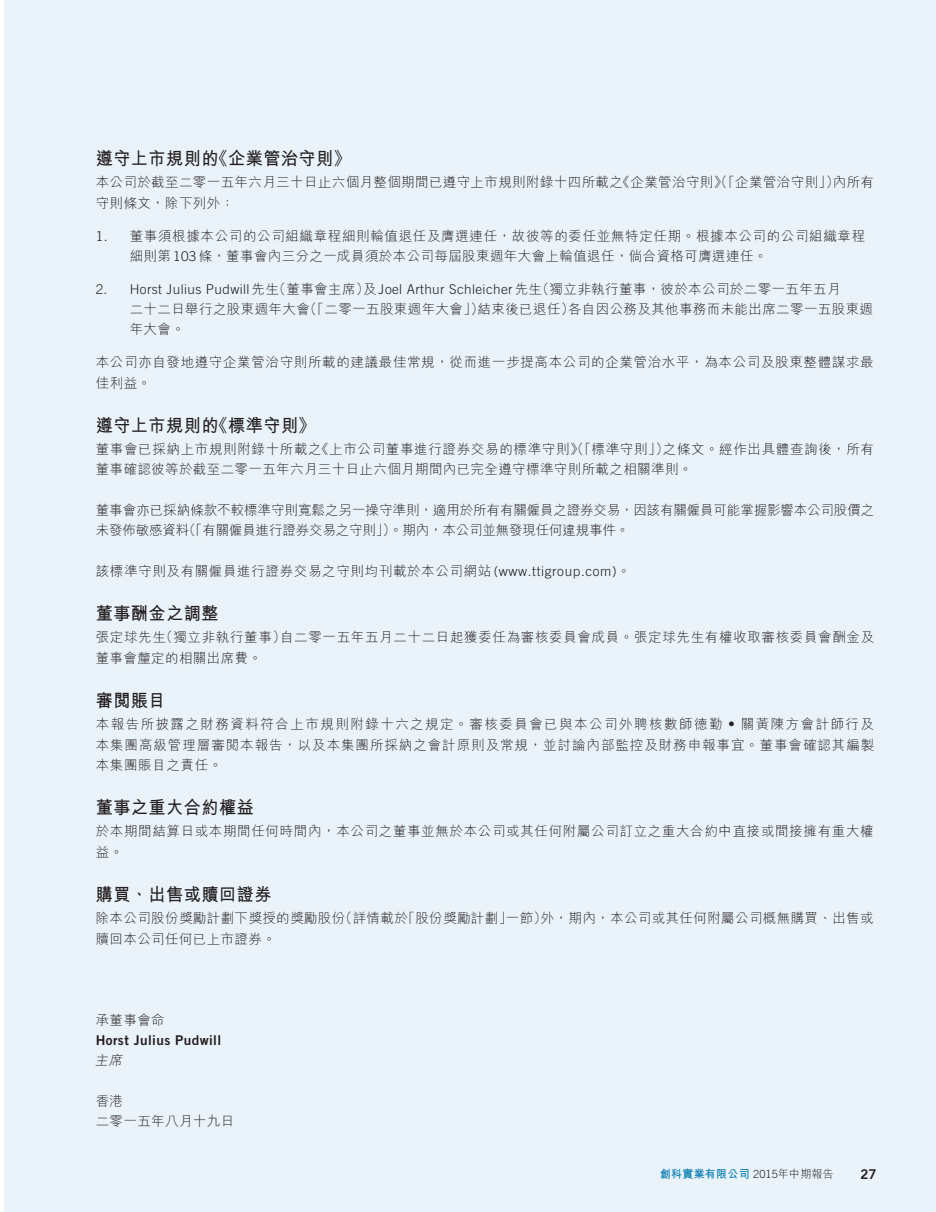
<style>
.page{position:relative;width:936px;height:1212px;background:#fff}
.page>*{position:absolute;margin:0;border:0;box-sizing:border-box;transform-origin:0 0}
._3__標題{font:700 18px "M Hei HK";letter-spacing:.03em;color:#231f20;scale:.95 1}
._1__內文{font:300 13.5px/20.2px "M Hei HK";letter-spacing:.05em;color:#231f20}
._1__內文-2{font:300 13.5px/20.2px "M Hei HK";letter-spacing:.03em;color:#231f20}
._1__內文-3{font:300 13.5px/20.2px "M Hei HK";letter-spacing:-.01em;color:#231f20}
._1__內文-4{font:13.5px "Trade Gothic LT Std Bd 2";letter-spacing:.03em;color:#231f20}
._1__內文-5{font:italic 300 13.5px "M Hei HK";color:#231f20}
.t1{font:700 11.25px "M Hei HK";letter-spacing:.025em;color:#0078ae}
.s1{font-family:"Trade Gothic LT Std"}
.s2{font-family:"Trade Gothic LT Std";font-weight:300;color:#231f20}
.s3{font-weight:300;color:#231f20}
</style>
<div class="page">
<div style="left:4px;top:0;width:931px;height:1212px;background:#eaf3f9"></div>
<p class="_3__標題" style="left:96px;top:145px;width:270px">遵守上市規則的《企業管治守則》</p>
<p class="_1__內文-2" style="left:96px;top:172px;width:779px">本公司於截至二零一五年六月三十日止六個月整個期間已遵守上市規則附錄十四所載之《企業管治守則》（「企業管治守則」）內所有守則條文，除下列外：</p>
<p class="_1__內文" style="left:130px;top:225px;width:737px;text-indent:-34px"><span class="s1">1.</span> 董事須根據本公司的公司組織章程細則輪值退任及膺選連任，故彼等的委任並無特定任期。根據本公司的公司組織章程細則第<span class="s1">103</span>條，董事會內三分之一成員須於本公司每屆股東週年大會上輪值退任，倘合資格可膺選連任。</p>
<p class="_1__內文-2" style="left:130px;top:278px;width:744px;text-indent:-34px"><span class="s1">2. Horst Julius Pudwill</span>先生（董事會主席）及<span class="s1">Joel Arthur Schleicher</span>先生（獨立非執行董事，彼於本公司於二零一五年五月<br>二十二日舉行之股東週年大會（「二零一五股東週年大會」）結束後已退任）各自因公務及其他事務而未能出席二零一五股東週年大會。</p>
<p class="_1__內文" style="left:96px;top:352px;width:779px">本公司亦自發地遵守企業管治守則所載的建議最佳常規，從而進一步提高本公司的企業管治水平，為本公司及股東整體謀求最佳利益。</p>
<p class="_3__標題" style="left:96px;top:412px;width:233px">遵守上市規則的《標準守則》</p>
<p class="_1__內文" style="left:96px;top:439px;width:779px">董事會已採納上市規則附錄十所載之《上市公司董事進行證券交易的標準守則》（「標準守則」）之條文。經作出具體查詢後，所有董事確認彼等於截至二零一五年六月三十日止六個月期間內已完全遵守標準守則所載之相關準則。</p>
<p class="_1__內文-3" style="left:96px;top:500px;width:780px">董事會亦已採納條款不較標準守則寬鬆之另一操守準則，適用於所有有關僱員之證券交易，因該有關僱員可能掌握影響本公司股價之未發佈敏感資料（「有關僱員進行證券交易之守則」）。期內，本公司並無發現任何違規事件。</p>
<p class="_1__內文" style="left:96px;top:560px;width:536px">該標準守則及有關僱員進行證券交易之守則均刊載於本公司網站 <span class="s1">(www.ttigroup.com)</span>。</p>
<p class="_3__標題" style="left:96px;top:600px;width:131px">董事酬金之調整</p>
<p class="_1__內文" style="left:96px;top:627px;width:780px">張定球先生（獨立非執行董事）自二零一五年五月二十二日起獲委任為審核委員會成員。張定球先生有權收取審核委員會酬金及董事會釐定的相關出席費。</p>
<p class="_3__標題" style="left:96px;top:687px;width:75px">審閱賬目</p>
<p class="_1__內文-2" style="left:96px;top:714px;width:780px;text-align:justify">本報告所披露之財務資料符合上市規則附錄十六之規定。審核委員會已與本公司外聘核數師德勤‧關黃陳方會計師行及本集團高級管理層審閱本報告，以及本集團所採納之會計原則及常規，並討論內部監控及財務申報事宜。董事會確認其編製本集團賬目之責任。</p>
<p class="_3__標題" style="left:96px;top:794px;width:168px">董事之重大合約權益</p>
<p class="_1__內文" style="left:96px;top:821px;width:779px">於本期間結算日或本期間任何時間內，本公司之董事並無於本公司或其任何附屬公司訂立之重大合約中直接或間接擁有重大權益。</p>
<p class="_3__標題" style="left:96px;top:881px;width:186px">購買、出售或贖回證券</p>
<p class="_1__內文-2" style="left:96px;top:908px;width:779px">除本公司股份獎勵計劃下獎授的獎勵股份（詳情載於「股份獎勵計劃」一節）外，期內，本公司或其任何附屬公司概無購買、出售或贖回本公司任何已上市證券。</p>
<p class="_1__內文-2" style="left:96px;top:1009px;width:71px">承董事會命</p>
<p class="_1__內文-4" style="left:96px;top:1031px;width:127px">Horst Julius Pudwill</p>
<p class="_1__內文-5" style="left:95px;top:1053px;width:31px">主席</p>
<p class="_1__內文-2" style="left:96px;top:1090px;width:29px">香港</p>
<p class="_1__內文-2" style="left:96px;top:1110px;width:140px">二零一五年八月十九日</p>
<p class="t1" style="left:660px;top:1166px;width:175px">創科實業有限公司 <span class="s2">2015</span><span class="s3">年中期報告</span></p>
<p class="_1__內文-4" style="left:860px;top:1165px;width:18px">27</p>
</div>
